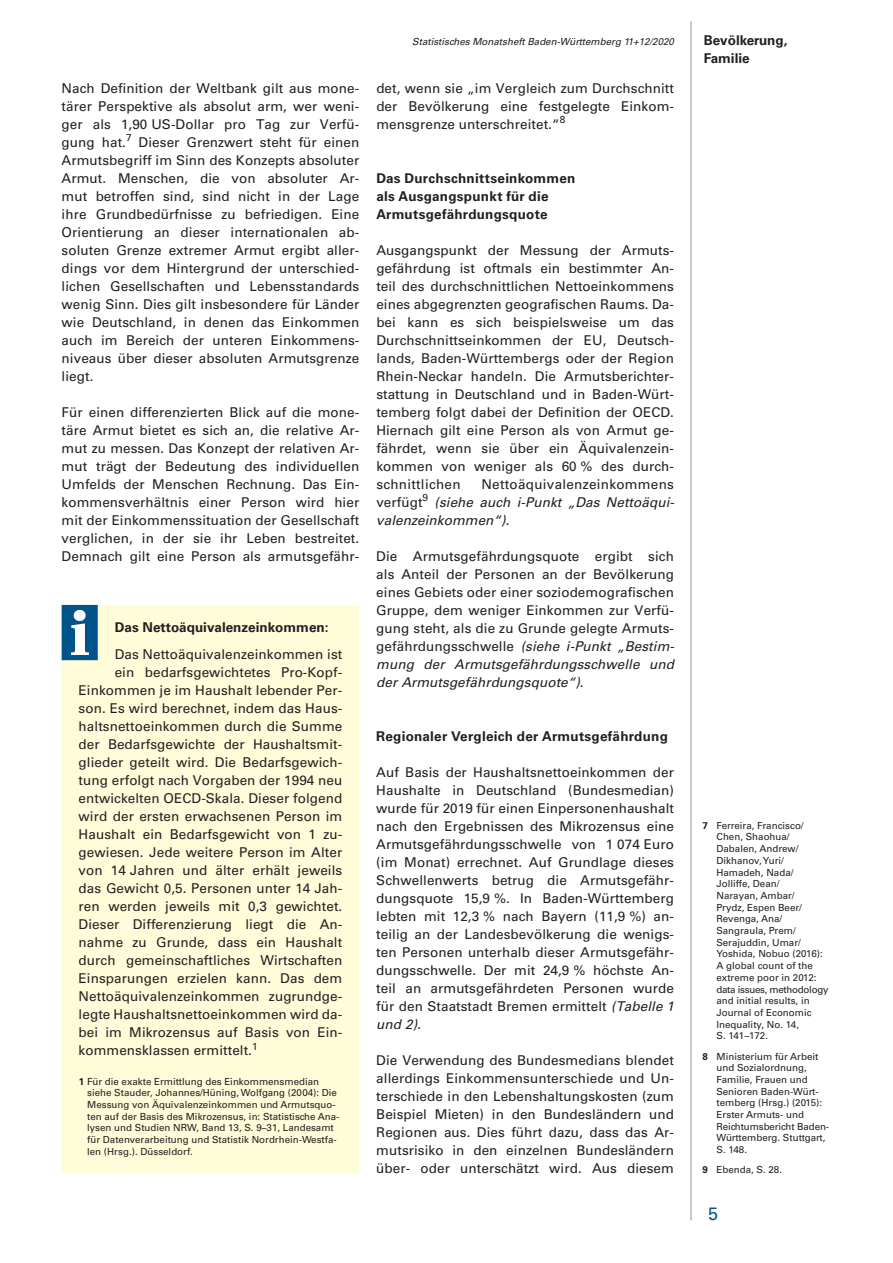
<style>
.page{position:relative;width:893px;height:1263px;background:#fff}
.page>*{position:absolute;margin:0;border:0;box-sizing:border-box;transform-origin:0 0}
.t1{font:18px "Univers";color:#01548a}
.t2{font:13.5px/18px "Univers";letter-spacing:.005em;color:#231f20;text-align:justify}
.t3{font:700 13.5px/18px "Univers";letter-spacing:.015em;color:#231f20}
.t4{font:italic 13.5px/18px "Univers";letter-spacing:.005em;color:#231f20;text-align:justify}
.t5{font:9.75px/11.7px "Univers";color:#231f20}
.t6{font:italic 9.75px "Univers";color:#231f20}
.s1{font-weight:700}
.s2{font-style:normal}
.s3{font-style:italic}
</style>
<div class="page">
<hr style="left:691px;top:21px;width:1px;height:1199px;background:#939598">
<div style="left:62px;top:605px;width:297px;height:568px;background:#fffcda"></div>
<div style="left:62px;top:605px;width:36px;height:55px;background:#01548a;border:2px solid #01548a"></div>
<img style="left:71px;top:610px;width:17px;height:44px">
<p class="t2" style="left:62px;top:79px;width:299px">Nach Definition der Weltbank gilt aus mone&shy;tärer Perspektive als absolut arm, wer weni&shy;ger als 1,90 US-Dollar pro Tag zur Verfü&shy;gung hat.<sup>7</sup> Dieser Grenzwert steht für einen Armutsbegriff im Sinn des Konzepts absoluter Armut. Menschen, die von absoluter Ar&shy;mut betroffen sind, sind nicht in der Lage ihre Grundbedürfnisse zu befriedigen. Eine Orientierung an dieser internationalen ab&shy;soluten Grenze extremer Armut ergibt aller&shy;dings vor dem Hintergrund der unterschied&shy;lichen Gesellschaften und Lebensstandards wenig Sinn. Dies gilt insbesondere für Länder wie Deutschland, in denen das Einkommen auch im Bereich der unteren Einkommens&shy;niveaus über dieser absoluten Armutsgrenze liegt.</p>
<p class="t2" style="left:62px;top:403px;width:299px">Für einen differenzierten Blick auf die mone&shy;täre Armut bietet es sich an, die relative Ar&shy;mut zu messen. Das Konzept der relativen Ar&shy;mut trägt der Bedeutung des individuellen Umfelds der Menschen Rechnung. Das Ein&shy;kommensverhältnis einer Person wird hier mit der Einkommenssituation der Gesellschaft verglichen, in der sie ihr Leben bestreitet.<br>Demnach gilt eine Person als armutsgefähr-</p>
<p class="t3" style="left:115px;top:619px;width:215px">Das Nettoäquivalenzeinkommen:</p>
<p class="t2" style="left:115px;top:645px;width:229px">Das Nettoäquivalenzeinkommen ist</p>
<p class="t2" style="left:115px;top:663px;width:229px">ein bedarfsgewichtetes Pro-Kopf-</p>
<p class="t2" style="left:79px;top:681px;width:265px">Einkommen je im Haushalt lebender Per-</p>
<p class="t2" style="left:79px;top:699px;width:265px">son. Es wird berechnet, indem das Haus-</p>
<p class="t2" style="left:79px;top:717px;width:265px">haltsnettoeinkommen durch die Summe</p>
<p class="t2" style="left:79px;top:735px;width:265px">der Bedarfsgewichte der Haushaltsmit-</p>
<p class="t2" style="left:79px;top:753px;width:265px">glieder geteilt wird. Die Bedarfsgewich-</p>
<p class="t2" style="left:79px;top:771px;width:265px">tung erfolgt nach Vorgaben der 1994 neu</p>
<p class="t2" style="left:79px;top:789px;width:265px">entwickelten OECD-Skala. Dieser folgend</p>
<p class="t2" style="left:79px;top:807px;width:265px">wird der ersten erwachsenen Person im</p>
<p class="t2" style="left:79px;top:825px;width:264px">Haushalt ein Bedarfsgewicht von 1 zu-</p>
<p class="t2" style="left:79px;top:843px;width:265px">gewiesen. Jede weitere Person im Alter</p>
<p class="t2" style="left:79px;top:861px;width:265px">von 14 Jahren und älter erhält jeweils</p>
<p class="t2" style="left:79px;top:879px;width:265px">das Gewicht 0,5. Personen unter 14 Jah-</p>
<p class="t2" style="left:79px;top:897px;width:265px">ren werden jeweils mit 0,3 gewichtet.</p>
<p class="t2" style="left:79px;top:915px;width:265px">Dieser Differenzierung liegt die An-</p>
<p class="t2" style="left:79px;top:933px;width:265px">nahme zu Grunde, dass ein Haushalt</p>
<p class="t2" style="left:79px;top:951px;width:265px">durch gemeinschaftliches Wirtschaften</p>
<p class="t2" style="left:79px;top:969px;width:265px">Einsparungen erzielen kann. Das dem</p>
<p class="t2" style="left:79px;top:987px;width:265px">Nettoäquivalenzeinkommen zugrundge-</p>
<p class="t2" style="left:79px;top:1005px;width:265px">legte Haushaltsnettoeinkommen wird da-</p>
<p class="t2" style="left:79px;top:1023px;width:265px">bei im Mikrozensus auf Basis von Ein-</p>
<p class="t2" style="left:79px;top:1041px;width:181px">kommensklassen ermittelt.<sup>1</sup></p>
<p class="t5" style="left:87px;top:1075px;width:254px;text-indent:-9px"><span class="s1">1</span> Für die exakte Ermittlung des Einkommensmedian siehe Stauder, Johannes/Hüning, Wolfgang (2004): Die Messung von Äquivalenzeinkommen und Armutsquo&shy;ten auf der Basis des Mikrozensus, in: Statistische Ana&shy;lysen und Studien NRW, Band 13, S. 9–31, Landesamt für Datenverarbeitung und Statistik Nordrhein-Westfa&shy;len (Hrsg.). Düsseldorf.</p>
<p class="t6" style="left:412px;top:35px;width:263px">Statistisches Monatsheft Baden-Württemberg 11+12/2020</p>
<p class="t3" style="left:704px;top:31px;width:85px">Bevölkerung,<br>Familie</p>
<p class="t2" style="left:376px;top:79px;width:299px">det, wenn sie „im Vergleich zum Durchschnitt der Bevölkerung eine festgelegte Einkom&shy;mensgrenze unterschreitet.“<sup>8</sup></p>
<p class="t3" style="left:376px;top:169px;width:201px">Das Durchschnittseinkommen als Ausgangspunkt für die<br>Armutsgefährdungsquote</p>
<p class="t2" style="left:376px;top:241px;width:299px">Ausgangspunkt der Messung der Armuts&shy;gefährdung ist oftmals ein bestimmter An&shy;teil des durchschnittlichen Nettoeinkommens eines abgegrenzten geografischen Raums. Da&shy;bei kann es sich beispielsweise um das Durchschnittseinkommen der EU, Deutsch&shy;lands, Baden-Württembergs oder der Region Rhein-Neckar handeln. Die Armutsberichter&shy;stattung in Deutschland und in Baden-Würt&shy;temberg folgt dabei der Definition der OECD.<br>Hiernach gilt eine Person als von Armut ge&shy;fährdet, wenn sie über ein Äquivalenzein&shy;kommen von weniger als 60 % des durch&shy;schnittlichen</p>
<p class="t4" style="left:376px;top:475px;width:299px;text-indent:105px"><span class="s2">Nettoäquivalenzeinkommens verfügt</span><sup>9</sup> (siehe auch i-Punkt „Das Nettoäqui&shy;valenzeinkommen“)<span class="s2">.</span></p>
<p class="t2" style="left:376px;top:547px;width:299px">Die Armutsgefährdungsquote ergibt sich als Anteil der Personen an der Bevölkerung eines Gebiets oder einer soziodemografischen Gruppe, dem weniger Einkommen zur Verfü&shy;gung steht, als die zu Grunde gelegte Armuts&shy;gefährdungsschwelle <span class="s3">(siehe i-Punkt „Bestim&shy;mung der Armutsgefährdungsschwelle und der Armutsgefährdungsquote“)</span>.</p>
<p class="t3" style="left:376px;top:727px;width:293px">Regionaler Vergleich der Armutsgefährdung</p>
<p class="t2" style="left:376px;top:763px;width:299px">Auf Basis der Haushaltsnettoeinkommen der Haushalte in Deutschland (Bundesmedian) wurde für 2019 für einen Einpersonenhaushalt nach den Ergebnissen des Mikrozensus eine Armutsgefährdungsschwelle von 1 074 Euro (im Monat) errechnet. Auf Grundlage dieses Schwellenwerts betrug die Armutsgefähr&shy;dungsquote 15,9 %. In Baden-Württemberg lebten mit 12,3 % nach Bayern (11,9 %) an&shy;teilig an der Landesbevölkerung die wenigs&shy;ten Personen unterhalb dieser Armutsgefähr&shy;dungsschwelle. Der mit 24,9 % höchste An&shy;teil an armutsgefährdeten Personen wurde für den Staatstadt Bremen ermittelt <span class="s3">(Tabelle 1 und 2).</span></p>
<p class="t2" style="left:376px;top:1051px;width:299px">Die Verwendung des Bundesmedians blendet allerdings Einkommensunterschiede und Un&shy;terschiede in den Lebenshaltungskosten (zum Beispiel Mieten) in den Bundesländern und Regionen aus. Dies führt dazu, dass das Ar&shy;mutsrisiko in den einzelnen Bundesländern über- oder unterschätzt wird. Aus diesem</p>
<p class="t5" style="left:716px;top:819px;width:113px;text-indent:-14px"><span class="s1">7</span> Ferreira, Francisco/<br>Chen, Shaohua/<br>Dabalen, Andrew/<br>Dikhanov, Yuri/<br>Hamadeh, Nada/<br>Jolliffe, Dean/<br>Narayan, Ambar/<br>Prydz, Espen Beer/<br>Revenga, Ana/<br>Sangraula, Prem/<br>Serajuddin, Umar/<br>Yoshida, Nobuo (2016):<br>A global count of the extreme poor in 2012: data issues, methodology and initial results, in<br>Journal of Economic<br>Inequality, No. 14,<br>S. 141–172.</p>
<p class="t5" style="left:716px;top:1050px;width:114px;text-indent:-14px"><span class="s1">8</span> Ministerium für Arbeit und Sozialordnung,<br>Familie, Frauen und<br>Senioren Baden-Würt&shy;temberg (Hrsg.) (2015):<br>Erster Armuts- und<br>Reichtumsbericht Baden-<br>Württemberg. Stuttgart,<br>S. 148.</p>
<p class="t5" style="left:703px;top:1164px;width:81px"><span class="s1">9</span> Ebenda, S. 28.</p>
<h1 class="t1" style="left:708px;top:1203px;width:12px">5</h1>
</div>
